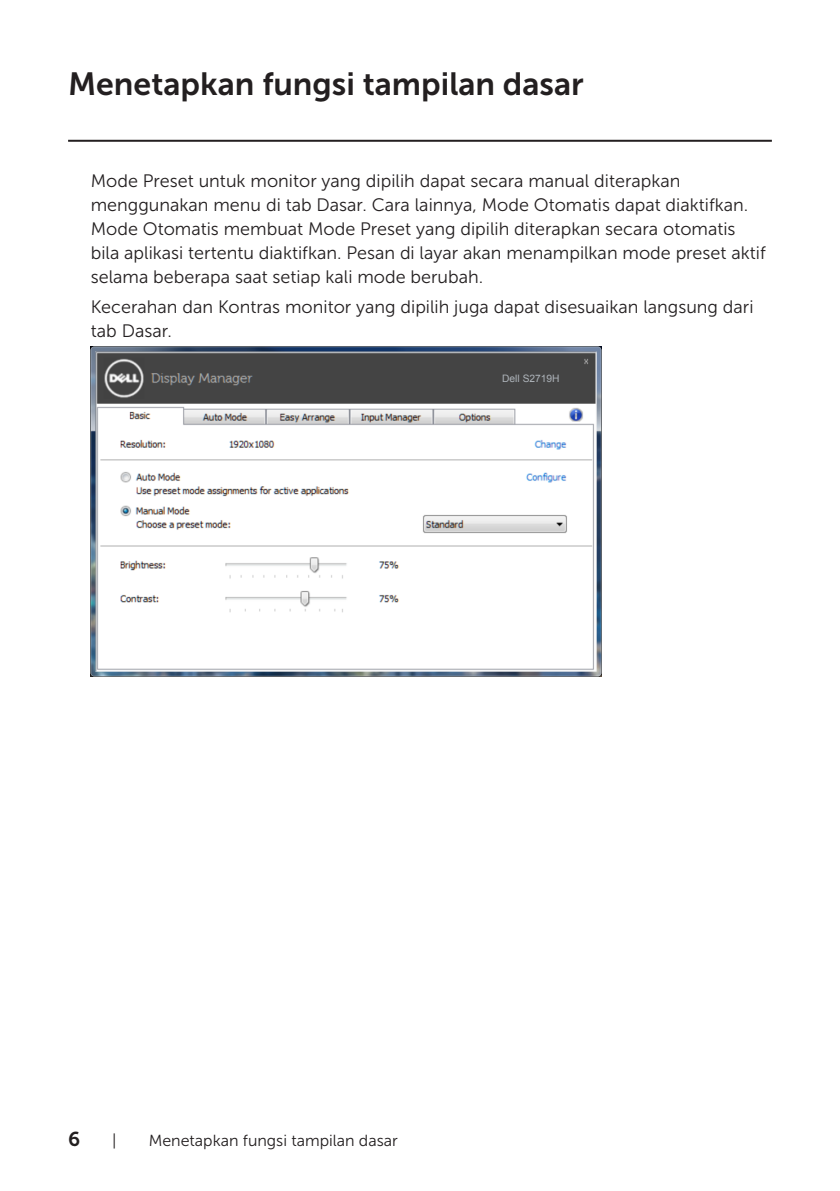
<style>
.page{position:relative;width:840px;height:1191px;background:#fff}
.page>*{position:absolute;margin:0;border:0;box-sizing:border-box;transform-origin:0 0}
.Head_1{font:32px "Museo Sans For Dell 700";color:#231f20}
.t1{font:20px "Museo Sans For Dell 700";color:#231f20}
.Paragraph{font:18px/24px "Museo Sans For Dell 300";color:#231f20}
.t2{font:16px "Museo Sans For Dell 300";color:#231f20}
.t3{font:10.2px "Arial";color:#aeb4ba}
</style>
<div class="page">
<hr style="left:68px;top:140px;width:703px;height:2px;background:#231f20">
<img style="left:91px;top:346px;width:510px;height:330px">
<div style="left:493px;top:371px;width:91px;height:14px;background:#444"></div>
<p class="Head_1" style="left:68px;top:66px;width:517px">Menetapkan fungsi tampilan dasar</p>
<p class="Paragraph" style="left:91px;top:169px;width:676px">Mode Preset untuk monitor yang dipilih dapat secara manual diterapkan menggunakan menu di tab Dasar. Cara lainnya, Mode Otomatis dapat diaktifkan.<br>Mode Otomatis membuat Mode Preset yang dipilih diterapkan secara otomatis bila aplikasi tertentu diaktifkan. Pesan di layar akan menampilkan mode preset aktif selama beberapa saat setiap kali mode berubah.</p>
<p class="Paragraph" style="left:91px;top:295px;width:663px">Kecerahan dan Kontras monitor yang dipilih juga dapat disesuaikan langsung dari tab Dasar.</p>
<p class="t3" style="left:502px;top:371px;width:59px">Dell S2719H</p>
<p class="t1" style="left:68px;top:1127px;width:14px">6</p>
<p class="t2" style="left:112px;top:1131px;width:6px">|</p>
<p class="t2" style="left:149px;top:1131px;width:250px">Menetapkan fungsi tampilan dasar</p>
</div>
